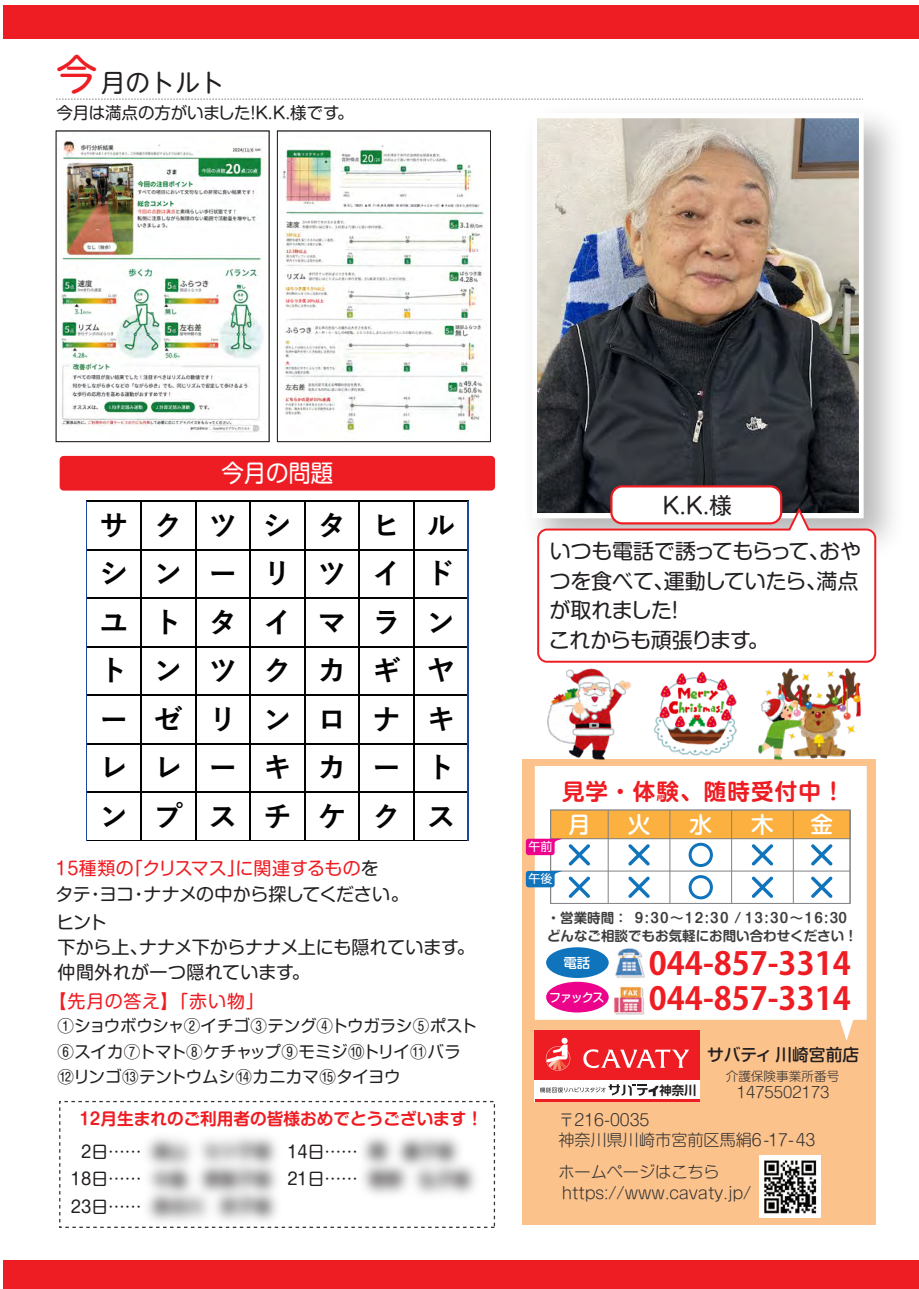
<style>
.page{position:relative;width:919px;height:1289px;background:#fff}
.page>*{position:absolute;margin:0;border:0;box-sizing:border-box;transform-origin:0 0}
.t1{font:700 31.5px "Koz Go Pro";color:#ee1d23}
.t2{font:700 28.65px/48.4px "Yu Gothic";letter-spacing:.895em;color:#030303;text-align:justify}
.t3{font:24.75px "UD Shin M Go Pr 6 N";color:#231f20}
.t4{font:23.85px "P Shin M Go Pr 6 N";color:#fff;scale:.94 1}
.t5{font:700 22.5px "P Shin M Go Pr 6 N De";letter-spacing:.05em;color:#ee1d23}
.t6{font:500 22.5px "P Shin M Go Pr 6 N";color:#fff}
.t7{font:22.35px "P Shin M Go Pr 6 N";color:#231f20}
.t8{font:21px/29.7px "P Shin M Go Pr 6 N";letter-spacing:-.02em;color:#231f20}
.t9{font:18px/25px "P Shin M Go Pr 6 N";letter-spacing:-.005em;color:#231f20}
.t10{font:18px "P Shin M Go Pr 6 N";letter-spacing:.05em;color:#ee1d23}
.t11{font:500 16.8px "P Shin M Go Pr 6 N";color:#231f20}
.t12{font:700 16.65px "P Shin M Go Pr 6 N De";color:#ee1d23}
.t13{font:16.65px "P Shin M Go Pr 6 N";color:#231f20}
.t14{font:16.5px/25.5px "P Shin M Go Pr 6 N";letter-spacing:-.01em;color:#231f20}
.t15{font:300 16.05px/19.4px "P Shin M Go Pr 6 N";color:#333334}
.t16{font:300 15.15px "P Shin M Go Pr 6 N";color:#333334}
.t17{font:700 13.5px "P Shin M Go Pr 6 N De";letter-spacing:.1em;color:#3e3e3f}
.t18{font:700 13.5px "P Shin M Go Pr 6 N De";color:#3e3e3f}
.t19{font:500 13.5px "P Shin M Go Pr 6 N";color:#fff}
.t20{font:300 12.6px "P Shin M Go Pr 6 N";color:#333334}
.t21{font:700 12.3px "PUD Shin Go Pr 6 N De";color:#231f20}
.t22{font:500 12px "P Shin M Go Pr 6 N";letter-spacing:-.1em;color:#fff}
.t23{font:12px "P Shin M Go Pr 6 N";color:#fff}
.s1{font-family:"P Shin M Go Pr 6 N";font-size:41.25px;color:#ee1d23}
.s2{color:#ee1d23}
</style>
<div class="page">
<div style="left:3px;top:1260px;width:915px;height:28px;background:#ee1d23"></div>
<div style="left:3px;top:5px;width:915px;height:33px;background:#ee1d23"></div>
<div style="left:522px;top:759px;width:353px;height:465px;background:#fcc28b"></div>
<svg style="left:534px;top:766px;width:332px;height:274px;background:#fcf8f4"></svg>
<img style="left:604px;top:939px;width:2px;height:45px">
<div style="left:546px;top:947px;width:62px;height:30px;background:#1074bc;border-radius:50%"></div>
<img style="left:606px;top:984px;width:1px;height:36px">
<div style="left:546px;top:981px;width:62px;height:31px;background:#ed028c;border-radius:50%"></div>
<div style="left:550px;top:810px;width:300px;height:28px;background:#fbb03f"></div>
<hr style="left:793px;top:810px;width:1px;height:93px;background:#808285">
<hr style="left:849px;top:810px;width:1px;height:93px;background:#808285">
<div style="left:550px;top:810px;width:300px;height:28px;border:1px solid #808285"></div>
<hr style="left:608px;top:810px;width:1px;height:93px;background:#808285">
<hr style="left:550px;top:810px;width:1px;height:93px;background:#808285">
<hr style="left:669px;top:810px;width:1px;height:93px;background:#808285">
<hr style="left:550px;top:870px;width:300px;height:1px;background:#808285">
<hr style="left:731px;top:810px;width:1px;height:93px;background:#808285">
<div style="left:534px;top:1079px;width:165px;height:22px;background:#fff"></div>
<div style="left:534px;top:1029px;width:166px;height:50px;background:#ee1d23"></div>
<hr style="left:535px;top:1099px;width:164px;height:2px;background:#ee1d23">
<svg style="left:540px;top:1084px;width:118px;height:11px"></svg>
<svg style="left:583px;top:1049px;width:106px;height:19px"></svg>
<svg style="left:546px;top:1037px;width:24px;height:33px"></svg>
<svg style="left:526px;top:838px;width:36px;height:17px"></svg>
<svg style="left:526px;top:870px;width:36px;height:17px"></svg>
<img style="left:606px;top:939px;width:45px;height:45px">
<img style="left:607px;top:979px;width:43px;height:43px">
<svg style="left:628px;top:876px;width:21px;height:22px"></svg>
<svg style="left:568px;top:876px;width:22px;height:22px"></svg>
<svg style="left:751px;top:844px;width:22px;height:21px"></svg>
<div style="left:688px;top:842px;width:24px;height:25px;border:3px solid #1074bc;border-radius:50%"></div>
<img style="left:100px;top:1213px;width:213px;height:15px">
<img style="left:316px;top:1215px;width:207px;height:13px">
<img style="left:99px;top:1100px;width:217px;height:113px">
<img style="left:316px;top:1100px;width:180px;height:113px">
<svg style="left:810px;top:844px;width:22px;height:21px"></svg>
<img style="left:759px;top:1155px;width:61px;height:62px">
<div style="left:60px;top:456px;width:435px;height:34px;background:#ee1d23;border-radius:4px"></div>
<div style="left:688px;top:875px;width:24px;height:24px;border:3px solid #1074bc;border-radius:50%"></div>
<svg style="left:751px;top:876px;width:22px;height:22px"></svg>
<svg style="left:810px;top:876px;width:22px;height:22px"></svg>
<img style="left:59px;top:141px;width:206px;height:292px">
<img style="left:280px;top:145px;width:204px;height:288px">
<div style="left:277px;top:131px;width:213px;height:311px;border:1px solid #231f20"></div>
<svg style="left:56px;top:99px;width:456px;height:1px"></svg>
<svg style="left:568px;top:844px;width:22px;height:21px"></svg>
<svg style="left:628px;top:844px;width:21px;height:21px"></svg>
<hr style="left:86px;top:501px;width:1px;height:340px;background:#030303">
<hr style="left:140px;top:502px;width:2px;height:339px;background:#030303">
<hr style="left:195px;top:502px;width:1px;height:339px;background:#030303">
<hr style="left:249px;top:502px;width:2px;height:339px;background:#030303">
<hr style="left:304px;top:502px;width:1px;height:339px;background:#030303">
<hr style="left:358px;top:502px;width:2px;height:339px;background:#030303">
<hr style="left:413px;top:502px;width:1px;height:339px;background:#030303">
<hr style="left:87px;top:501px;width:381px;height:1px;background:#030303">
<hr style="left:87px;top:549px;width:381px;height:1px;background:#030303">
<hr style="left:87px;top:597px;width:381px;height:2px;background:#030303">
<hr style="left:87px;top:645px;width:381px;height:2px;background:#030303">
<hr style="left:87px;top:694px;width:381px;height:2px;background:#030303">
<hr style="left:87px;top:742px;width:381px;height:2px;background:#030303">
<hr style="left:87px;top:791px;width:381px;height:2px;background:#030303">
<hr style="left:87px;top:839px;width:381px;height:2px;background:#030303">
<hr style="left:87px;top:501px;width:1px;height:340px;background:#1d489f">
<hr style="left:467px;top:501px;width:1px;height:340px;background:#1d489f">
<img style="left:513px;top:98px;width:380px;height:446px">
<div style="left:532px;top:113px;width:331px;height:405px;background:#fff"></div>
<img style="left:537px;top:118px;width:321px;height:387px">
<svg style="left:610px;top:485px;width:172px;height:20px"></svg>
<svg style="left:536px;top:505px;width:341px;height:158px"></svg>
<img style="left:547px;top:668px;width:84px;height:92px">
<img style="left:758px;top:668px;width:103px;height:93px">
<img style="left:653px;top:671px;width:84px;height:85px">
<h3 class="t3" style="left:56px;top:62px;width:170px"><span class="s1">今</span>月のトルト</h3>
<p class="t14" style="left:56px;top:99px;width:298px">今月は満点の方がいました！K.K.様です。</p>
<h3 class="t4" style="left:221px;top:454px;width:121px">今月の問題</h3>
<h2 class="t2" style="left:99px;top:501px;width:357px">サクツシタヒルシンーリツイドユトタイマラントンツクカギヤーゼリンロナキレレーキカートンプスチケクス</h2>
<p class="t9" style="left:55px;top:855px;width:355px"><span class="s2">15種類の「クリスマス」に関連するもの</span>を<br>タテ・ヨコ・ナナメの中から探してください。</p>
<p class="t9" style="left:57px;top:908px;width:419px">ヒント<br>下から上、ナナメ下からナナメ上にも隠れています。仲間外れが一つ隠れています。</p>
<p class="t10" style="left:49px;top:986px;width:217px">【先月の答え】「赤い物」</p>
<p class="t14" style="left:58px;top:1012px;width:421px">①ショウボウシャ②イチゴ③テング④トウガラシ⑤ポスト<br>⑥スイカ⑦トマト⑧ケチャップ⑨モミジ⑩トリイ⑪バラ⑫リンゴ⑬テントウムシ⑭カニカマ⑮タイヨウ</p>
<p class="t12" style="left:79px;top:1104px;width:405px">12月生まれのご利用者の皆様おめでとうございます！</p>
<p class="t13" style="left:81px;top:1137px;width:62px">2日……</p>
<p class="t13" style="left:287px;top:1137px;width:72px">14日……</p>
<p class="t13" style="left:71px;top:1165px;width:72px">18日……</p>
<p class="t13" style="left:287px;top:1165px;width:72px">21日……</p>
<p class="t13" style="left:71px;top:1193px;width:72px">23日……</p>
<h3 class="t7" style="left:662px;top:487px;width:71px">K.K.様</h3>
<p class="t8" style="left:549px;top:535px;width:314px">いつも電話で誘ってもらって、おやつを食べて、運動していたら、満点が取れました！<br>これからも頑張ります。</p>
<h3 class="t5" style="left:562px;top:773px;width:284px">見学・体験、随時受付中！</h3>
<p class="t23" style="left:528px;top:837px;width:26px">午前</p>
<p class="t23" style="left:528px;top:869px;width:26px">午後</p>
<h3 class="t6" style="left:568px;top:806px;width:24px">月</h3>
<h3 class="t6" style="left:627px;top:806px;width:24px">火</h3>
<h3 class="t6" style="left:689px;top:806px;width:24px">水</h3>
<h3 class="t6" style="left:751px;top:806px;width:24px">木</h3>
<h3 class="t6" style="left:810px;top:806px;width:24px">金</h3>
<p class="t17" style="left:546px;top:906px;width:302px">・営業時間： 9:30～12:30 / 13:30～16:30</p>
<p class="t18" style="left:547px;top:924px;width:312px">どんなご相談でもお気軽にお問い合わせください！</p>
<p class="t19" style="left:563px;top:952px;width:28px">電話</p>
<h1 class="t1" style="left:649px;top:942px;width:203px">044-857-3314</h1>
<p class="t22" style="left:549px;top:987px;width:57px">ファックス</p>
<h1 class="t1" style="left:649px;top:978px;width:203px">044-857-3314</h1>
<p class="t11" style="left:707px;top:1041px;width:153px">サバティ 川崎宮前店</p>
<p class="t20" style="left:725px;top:1066px;width:115px">介護保険事業所番号</p>
<p class="t21" style="left:659px;top:1083px;width:39px">神奈川</p>
<p class="t16" style="left:736px;top:1080px;width:94px">1475502173</p>
<p class="t15" style="left:558px;top:1109px;width:258px">〒216-0035<br>神奈川県川崎市宮前区馬絹6-17-43</p>
<p class="t15" style="left:558px;top:1159px;width:194px;line-height:21.9px">ホームページはこちらhttps://www.cavaty.jp/</p>
</div>
